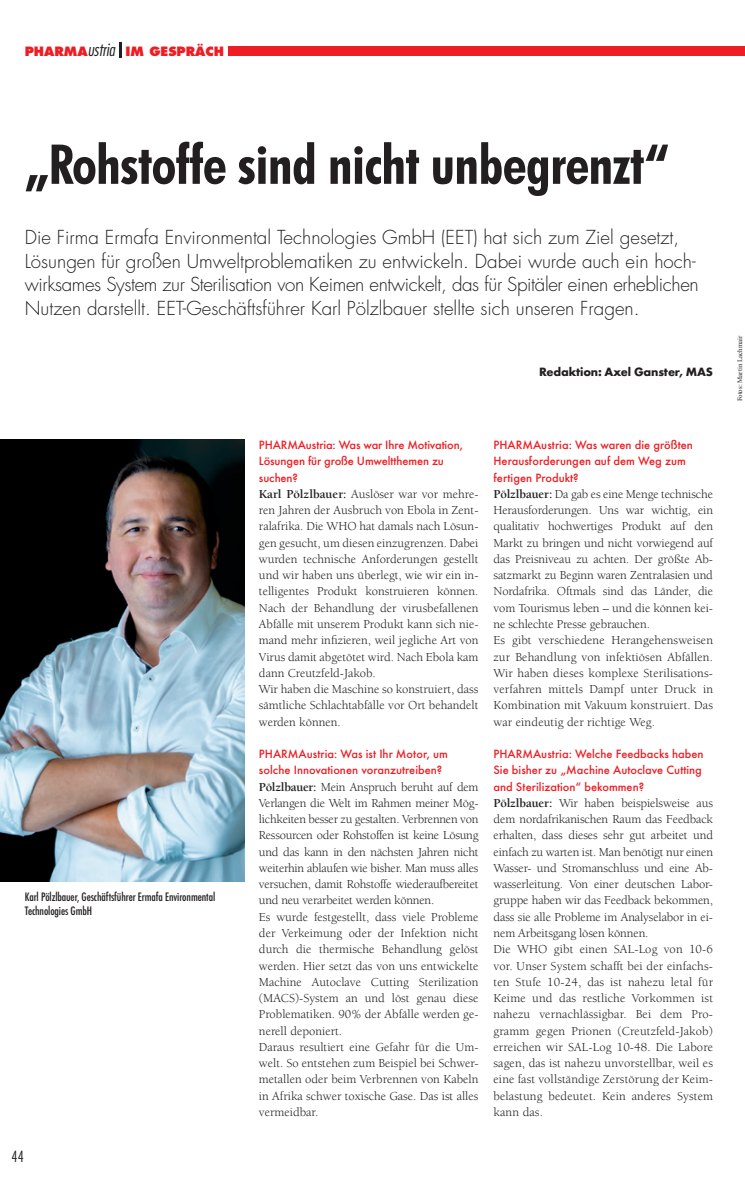
<style>
.page{position:relative;width:745px;height:1195px;background:#fff}
.page>*{position:absolute;margin:0;border:0;box-sizing:border-box;transform-origin:0 0}
.Headline{font:700 condensed 55px "Futura BT";letter-spacing:-.01em;color:#231f20}
.Lead_In{font:300 18.75px/23.8px "Futura";color:#231f20}
.t1{font:300 condensed 15px "Futura Std";color:#231f20}
.Lauftext_Initial{font:12.5px/16.2px "Berkeley";color:#231f20;text-align:justify}
.Interview_Frage{font:500 12.5px/16.2px "Futura T";color:#ee1d23}
.Autor{font:700 12.5px "Futura T";letter-spacing:-.015em;color:#231f20}
.t2{font:800 12.5px "Futura";color:#ee1d23}
.Bildunterschrift{font:500 condensed 11.25px/13.8px "Futura";letter-spacing:-.01em;color:#231f20}
.Credit{font:6.88px "Times New Roman";color:#231f20}
.s1{font-weight:300;font-style:italic;font-stretch:condensed;font-size:17.5px;color:#231f20}
.s2{font-weight:700}
</style>
<div class="page">
<hr style="left:119px;top:42px;width:3px;height:16px;background:#231f20">
<div style="left:228px;top:47px;width:516px;height:9px;background:#ee1d23"></div>
<img style="left:0;top:439px;width:244px;height:442px">
<p class="t2" style="left:25px;top:44px;width:200px">PHARMA<span class="s1">ustria</span> IM GESPRÄCH</p>
<p class="Headline" style="left:25px;top:131px;width:645px">„Rohstoffe sind nicht unbegrenzt“</p>
<p class="Lead_In" style="left:25px;top:225px;width:675px">Die Firma Ermafa Environmental Technologies GmbH (EET) hat sich zum Ziel gesetzt, Lösungen für großen Umweltproblematiken zu entwickeln. Dabei wurde auch ein hoch&shy;wirksames System zur Sterilisation von Keimen entwickelt, das für Spitäler einen erheblichen Nutzen darstellt. EET-Geschäftsführer Karl Pölzlbauer stellte sich unseren Fragen.</p>
<p class="Bildunterschrift" style="left:25px;top:890px;width:192px">Karl Pölzlbauer, Geschäftsführer Ermafa Environmental<br>Technologies GmbH</p>
<p class="t1" style="left:11px;top:1147px;width:14px">44</p>
<p class="Autor" style="left:538px;top:365px;width:175px">Redaktion: Axel Ganster, MAS</p>
<p class="Interview_Frage" style="left:259px;top:436px;width:205px">PHARMAustria: Was war Ihre Motivation,<br>Lösungen für große Umweltthemen zu suchen?</p>
<p class="Lauftext_Initial" style="left:259px;top:486px;width:221px"><span class="s2">Karl Pölzlbauer:</span> Auslöser war vor mehre&shy;ren Jahren der Ausbruch von Ebola in Zent&shy;ralafrika. Die WHO hat damals nach Lösun&shy;gen gesucht, um diesen einzugrenzen. Dabei wurden technische Anforderungen gestellt und wir haben uns überlegt, wie wir ein in&shy;telligentes Produkt konstruieren können.<br>Nach der Behandlung der virusbefallenen Abfälle mit unserem Produkt kann sich nie&shy;mand mehr infizieren, weil jegliche Art von Virus damit abgetötet wird. Nach Ebola kam dann Creutzfeld-Jakob.</p>
<p class="Lauftext_Initial" style="left:259px;top:681px;width:221px">Wir haben die Maschine so konstruiert, dass sämtliche Schlachtabfälle vor Ort behandelt werden können.</p>
<p class="Interview_Frage" style="left:259px;top:745px;width:190px">PHARMAustria: Was ist Ihr Motor, um solche Innovationen voranzutreiben?</p>
<p class="Lauftext_Initial" style="left:259px;top:778px;width:221px"><span class="s2">Pölzlbauer:</span> Mein Anspruch beruht auf dem Verlangen die Welt im Rahmen meiner Mög&shy;lichkeiten besser zu gestalten. Verbrennen von Ressourcen oder Rohstoffen ist keine Lösung und das kann in den nächsten Jahren nicht weiterhin ablaufen wie bisher. Man muss alles versuchen, damit Rohstoffe wiederaufbereitet und neu verarbeitet werden können.</p>
<p class="Lauftext_Initial" style="left:259px;top:908px;width:221px">Es wurde festgestellt, dass viele Probleme der Verkeimung oder der Infektion nicht durch die thermische Behandlung gelöst werden. Hier setzt das von uns entwickelte Machine Autoclave Cutting Sterilization (MACS)-System an und löst genau diese Problematiken. 90% der Abfälle werden ge&shy;nerell deponiert.</p>
<p class="Lauftext_Initial" style="left:259px;top:1038px;width:221px">Daraus resultiert eine Gefahr für die Um&shy;welt. So entstehen zum Beispiel bei Schwer&shy;metallen oder beim Verbrennen von Kabeln in Afrika schwer toxische Gase. Das ist alles vermeidbar.</p>
<p class="Interview_Frage" style="left:493px;top:436px;width:201px">PHARMAustria: Was waren die größten<br>Herausforderungen auf dem Weg zum fertigen Produkt?</p>
<p class="Lauftext_Initial" style="left:493px;top:486px;width:221px"><span class="s2">Pölzlbauer:</span> Da gab es eine Menge technische Herausforderungen. Uns war wichtig, ein qualitativ hochwertiges Produkt auf den Markt zu bringen und nicht vorwiegend auf das Preisniveau zu achten. Der größte Ab&shy;satzmarkt zu Beginn waren Zentralasien und Nordafrika. Oftmals sind das Länder, die vom Tourismus leben – und die können kei&shy;ne schlechte Presse gebrauchen.</p>
<p class="Lauftext_Initial" style="left:493px;top:632px;width:221px">Es gibt verschiedene Herangehensweisen zur Behandlung von infektiösen Abfällen.<br>Wir haben dieses komplexe Sterilisations&shy;verfahren mittels Dampf unter Druck in Kombination mit Vakuum konstruiert. Das war eindeutig der richtige Weg.</p>
<p class="Interview_Frage" style="left:493px;top:745px;width:211px">PHARMAustria: Welche Feedbacks haben<br>Sie bisher zu „Machine Autoclave Cutting and Sterilization“ bekommen?</p>
<p class="Lauftext_Initial" style="left:493px;top:794px;width:221px"><span class="s2">Pölzlbauer:</span> Wir haben beispielsweise aus dem nordafrikanischen Raum das Feedback erhalten, dass dieses sehr gut arbeitet und einfach zu warten ist. Man benötigt nur einen Wasser- und Stromanschluss und eine Ab&shy;wasserleitung. Von einer deutschen Labor&shy;gruppe haben wir das Feedback bekommen, dass sie alle Probleme im Analyselabor in ei&shy;nem Arbeitsgang lösen können.</p>
<p class="Lauftext_Initial" style="left:493px;top:941px;width:221px">Die WHO gibt einen SAL-Log von 10-6 vor. Unser System schafft bei der einfachs&shy;ten Stufe 10-24, das ist nahezu letal für Keime und das restliche Vorkommen ist nahezu vernachlässigbar. Bei dem Pro&shy;gramm gegen Prionen (Creutzfeld-Jakob) erreichen wir SAL-Log 10-48. Die Labore sagen, das ist nahezu unvorstellbar, weil es eine fast vollständige Zerstörung der Keim&shy;belastung bedeutet. Kein anderes System kann das.</p>
<p class="Credit" style="left:735px;top:401px;width:67px;rotate:-90deg">Fotos: Martin Lachmair</p>
</div>
